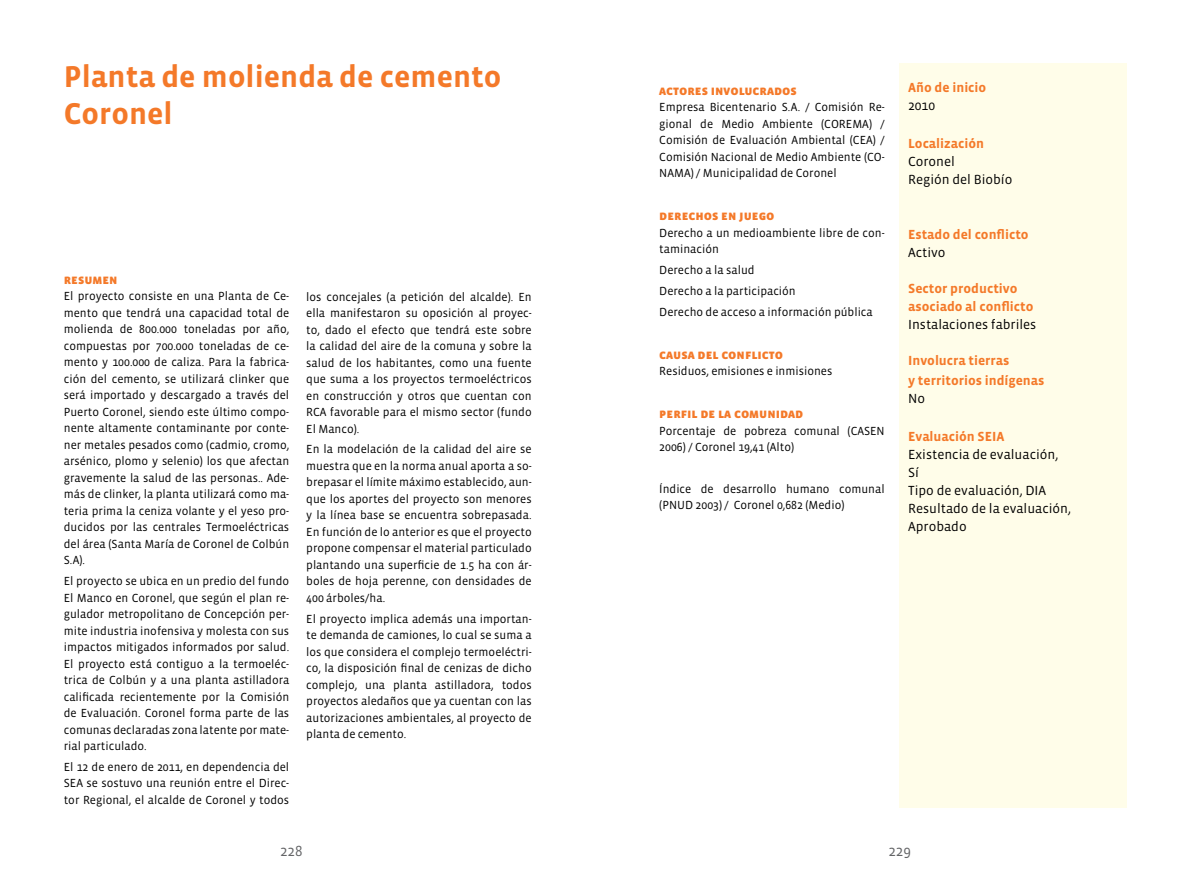
<style>
.page{position:relative;width:1191px;height:893px;background:#fff}
.page>*{position:absolute;margin:0;border:0;box-sizing:border-box;transform-origin:0 0}
.t1{font:700 30.75px/37.7px "Vista Sans";color:#f47929}
.t2{font:15px "Vista Sans";color:#636466}
.t3{font:13.5px/18px "Vista Sans";color:#000}
.t4{font:700 13.5px/18px "Vista Sans";color:#f47929}
.t5{font:13.5px "Vista Sans SC Black";color:#f47929}
.t6{font:12px/16.5px "Vista Sans";color:#000;text-align:justify}
</style>
<div class="page">
<div style="left:899px;top:64px;width:228px;height:744px;background:#fffde9"></div>
<h1 class="t1" style="left:64px;top:58px;width:439px">Planta de molienda de cemento<br>Coronel</h1>
<p class="t5" style="left:64px;top:272px;width:55px">resumen</p>
<p class="t6" style="left:64px;top:288px;width:227px">El proyecto consiste en una Planta de Ce&shy;mento que tendrá una capacidad total de molienda de 800.000 toneladas por año, compuestas por 700.000 toneladas de ce&shy;mento y 100.000 de caliza. Para la fabrica&shy;ción del cemento, se utilizará clinker que será importado y descargado a través del Puerto Coronel, siendo este último compo&shy;nente altamente contaminante por conte&shy;ner metales pesados como (cadmio, cromo, arsénico, plomo y selenio) los que afectan gravemente la salud de las personas.. Ade&shy;más de clinker, la planta utilizará como ma&shy;teria prima la ceniza volante y el yeso pro&shy;ducidos por las centrales Termoeléctricas del área (Santa María de Coronel de Colbún S.A).</p>
<p class="t6" style="left:64px;top:573px;width:227px">El proyecto se ubica en un predio del fundo El Manco en Coronel, que según el plan re&shy;gulador metropolitano de Concepción per&shy;mite industria inofensiva y molesta con sus impactos mitigados informados por salud.<br>El proyecto está contiguo a la termoeléc&shy;trica de Colbún y a una planta astilladora calificada recientemente por la Comisión de Evaluación. Coronel forma parte de las comunas declaradas zona latente por mate&shy;rial particulado.</p>
<p class="t6" style="left:64px;top:759px;width:227px">El 12 de enero de 2011, en dependencia del SEA se sostuvo una reunión entre el Direc&shy;tor Regional, el alcalde de Coronel y todos</p>
<p class="t6" style="left:306px;top:288px;width:227px">los concejales (a petición del alcalde). En ella manifestaron su oposición al proyec&shy;to, dado el efecto que tendrá este sobre la calidad del aire de la comuna y sobre la salud de los habitantes, como una fuente que suma a los proyectos termoeléctricos en construcción y otros que cuentan con RCA favorable para el mismo sector (fundo El Manco).</p>
<p class="t6" style="left:306px;top:441px;width:227px">En la modelación de la calidad del aire se muestra que en la norma anual aporta a so&shy;brepasar el límite máximo establecido, aun&shy;que los aportes del proyecto son menores y la línea base se encuentra sobrepasada.<br>En función de lo anterior es que el proyecto propone compensar el material particulado plantando una superficie de 1.5 ha con ár&shy;boles de hoja perenne, con densidades de 400 árboles/ha.</p>
<p class="t6" style="left:306px;top:610px;width:227px">El proyecto implica además una importan&shy;te demanda de camiones, lo cual se suma a los que considera el complejo termoeléctri&shy;co, la disposición final de cenizas de dicho complejo, una planta astilladora, todos proyectos aledaños que ya cuentan con las autorizaciones ambientales, al proyecto de planta de cemento.</p>
<p class="t5" style="left:659px;top:83px;width:139px">actores involucrados</p>
<p class="t6" style="left:659px;top:99px;width:227px">Empresa Bicentenario S.A. / Comisión Re&shy;gional de Medio Ambiente (COREMA) / Comisión de Evaluación Ambiental (CEA) / Comisión Nacional de Medio Ambiente (CO-NAMA) / Municipalidad de Coronel</p>
<p class="t5" style="left:659px;top:209px;width:117px">derechos en juego</p>
<p class="t6" style="left:659px;top:225px;width:227px">Derecho a un medioambiente libre de con&shy;taminación</p>
<p class="t6" style="left:659px;top:260px;width:215px;line-height:20.7px;text-align:left">Derecho a la salud<br>Derecho a la participación<br>Derecho de acceso a información pública</p>
<p class="t5" style="left:659px;top:347px;width:125px">causa del conflicto</p>
<p class="t6" style="left:659px;top:363px;width:174px">Residuos, emisiones e inmisiones</p>
<p class="t5" style="left:659px;top:407px;width:145px">perfil de la comunidad</p>
<p class="t6" style="left:659px;top:423px;width:227px">Porcentaje de pobreza comunal (CASEN<br>2006) / Coronel 19,41 (Alto)</p>
<p class="t6" style="left:659px;top:481px;width:227px">Índice de desarrollo humano comunal (PNUD 2003) / Coronel 0,682 (Medio)</p>
<p class="t4" style="left:908px;top:79px;width:80px">Año de inicio</p>
<p class="t3" style="left:908px;top:97px;width:28px">2010</p>
<p class="t4" style="left:908px;top:134px;width:78px">Localización</p>
<p class="t3" style="left:908px;top:152px;width:106px">Coronel<br>Región del Biobío</p>
<p class="t4" style="left:908px;top:226px;width:122px">Estado del conflicto</p>
<p class="t3" style="left:908px;top:244px;width:39px">Activo</p>
<p class="t4" style="left:908px;top:280px;width:127px">Sector productivo asociado al conflicto</p>
<p class="t3" style="left:908px;top:316px;width:130px">Instalaciones fabriles</p>
<p class="t4" style="left:908px;top:351px;width:138px;line-height:19.8px">Involucra tierras<br>y territorios indígenas</p>
<p class="t3" style="left:908px;top:390px;width:18px">No</p>
<p class="t4" style="left:908px;top:428px;width:98px">Evaluación SEIA</p>
<p class="t3" style="left:908px;top:446px;width:164px">Existencia de evaluación,<br>Sí<br>Tipo de evaluación, DIA<br>Resultado de la evaluación,<br>Aprobado</p>
<p class="t2" style="left:280px;top:843px;width:24px">228</p>
<p class="t2" style="left:888px;top:843px;width:24px">229</p>
</div>
